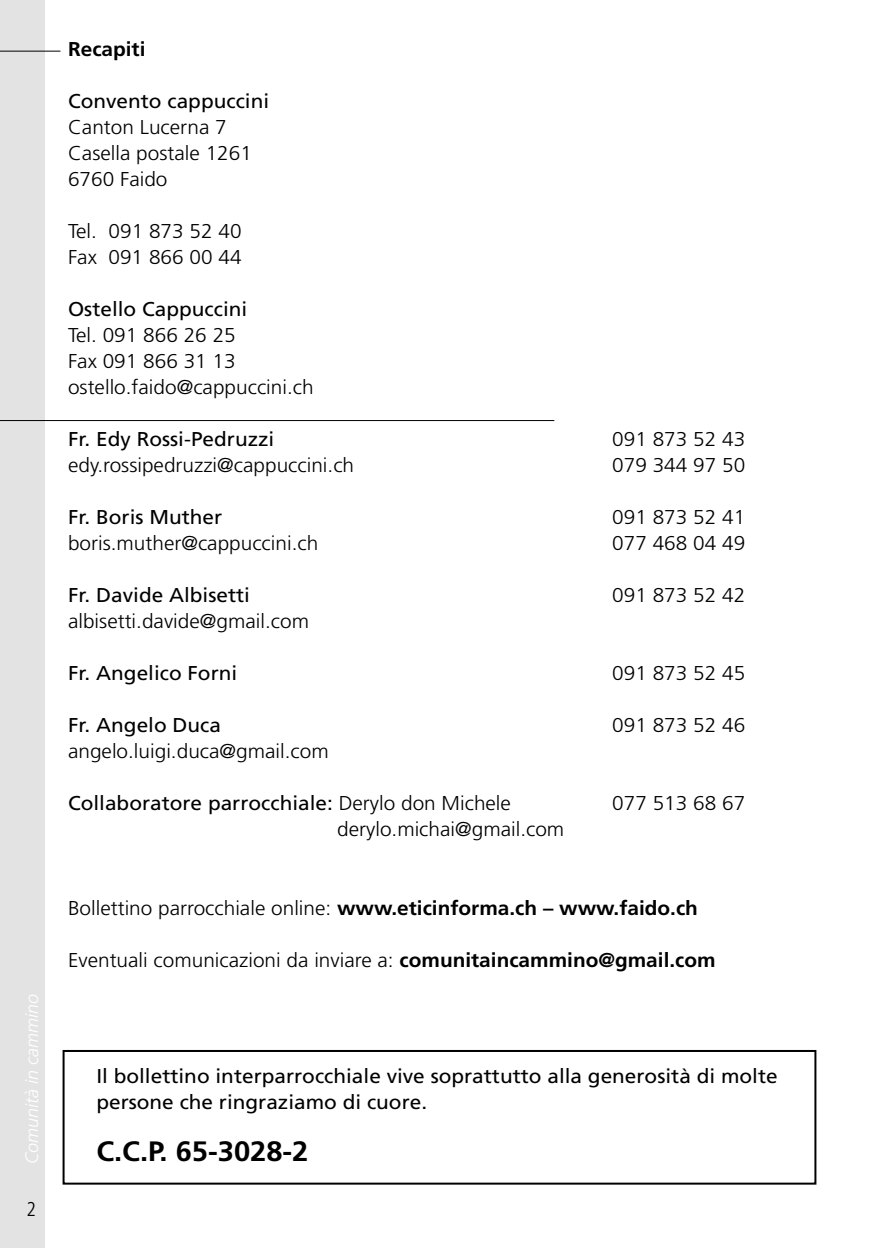
<style>
.page{position:relative;width:879px;height:1248px;background:#fff}
.page>*{position:absolute;margin:0;border:0;box-sizing:border-box;transform-origin:0 0}
.t1{font:700 28px "Frutiger";color:#000;scale:1.04 1}
.t2{font:300 20px/26px "Frutiger";color:#000;scale:1.04 1}
.t3{font:20px/26px "Frutiger";color:#000;scale:1.04 1}
.t4{font:700 20px "Frutiger CE";color:#000;scale:1.04 1}
.t5{font:700 20px "Frutiger";color:#000;scale:1.04 1}
.t6{font:300 condensed 20px "Frutiger";color:#000}
.t7{font:italic 300 18px "Frutiger CE";color:#fff}
.s1{font-weight:300}
.s2{font-family:"Frutiger";font-weight:300}
.s3{font-family:"Frutiger CE";font-weight:700}
</style>
<div class="page">
<div style="left:0;top:0;width:45px;height:1247px;background:#e3e3e3"></div>
<hr style="left:0;top:420px;width:554px;height:1px;background:#000">
<div style="left:63px;top:1049px;width:753px;height:135px;border:2px solid #000"></div>
<hr style="left:0;top:51px;width:60px;height:1px;background:#000">
<p class="t7" style="left:21px;top:1163px;width:172px;rotate:-90deg">Comunità in cammino</p>
<p class="t6" style="left:26px;top:1197px;width:11px">2</p>
<p class="t5" style="left:68px;top:37px;width:76px">Recapiti</p>
<p class="t3" style="left:68px;top:88px;width:195px">Convento cappuccini</p>
<p class="t2" style="left:68px;top:114px;width:178px">Canton Lucerna 7<br>Casella postale 1261<br>6760 Faido</p>
<p class="t2" style="left:68px;top:218px;width:168px">Tel. 091 873 52 40<br>Fax 091 866 00 44</p>
<p class="t3" style="left:68px;top:296px;width:174px">Ostello Cappuccini</p>
<p class="t2" style="left:68px;top:322px;width:238px">Tel. 091 866 26 25<br>Fax 091 866 31 13 ostello.faido@cappuccini.ch</p>
<p class="t3" style="left:68px;top:426px;width:200px">Fr. Edy Rossi-Pedruzzi</p>
<p class="t2" style="left:612px;top:426px;width:129px">091 873 52 43</p>
<p class="t2" style="left:68px;top:452px;width:277px">edy.rossipedruzzi@cappuccini.ch</p>
<p class="t2" style="left:612px;top:452px;width:129px">079 344 97 50</p>
<p class="t3" style="left:68px;top:504px;width:150px">Fr. Boris Muther</p>
<p class="t2" style="left:612px;top:504px;width:129px">091 873 52 41</p>
<p class="t2" style="left:68px;top:530px;width:242px">boris.muther@cappuccini.ch</p>
<p class="t2" style="left:612px;top:530px;width:129px">077 468 04 49</p>
<p class="t3" style="left:68px;top:582px;width:176px">Fr. Davide Albisetti</p>
<p class="t2" style="left:612px;top:582px;width:129px">091 873 52 42</p>
<p class="t2" style="left:68px;top:608px;width:233px">albisetti.davide@gmail.com</p>
<p class="t3" style="left:68px;top:660px;width:164px">Fr. Angelico Forni</p>
<p class="t2" style="left:612px;top:660px;width:129px">091 873 52 45</p>
<p class="t3" style="left:68px;top:712px;width:149px">Fr. Angelo Duca</p>
<p class="t2" style="left:612px;top:712px;width:129px">091 873 52 46</p>
<p class="t2" style="left:68px;top:738px;width:252px">angelo.luigi.duca@gmail.com</p>
<p class="t3" style="left:68px;top:790px;width:427px">Collaboratore parrocchiale: <span class="s1">Derylo don Michele</span></p>
<p class="t2" style="left:612px;top:790px;width:129px">077 513 68 67</p>
<p class="t2" style="left:337px;top:816px;width:220px">derylo.michai@gmail.com</p>
<p class="t4" style="left:68px;top:895px;width:607px"><span class="s2">Bollettino parrocchiale online:</span> www.eticinforma.ch – www.faido.ch</p>
<p class="t2" style="left:68px;top:946px;width:624px">Eventuali comunicazioni da inviare a: <span class="s3">comunitaincammino@gmail.com</span></p>
<p class="t3" style="left:96px;top:1062px;width:656px">Il bollettino interparrocchiale vive soprattutto alla generosità di molte persone che ringraziamo di cuore.</p>
<h1 class="t1" style="left:96px;top:1134px;width:205px">C.C.P. 65-3028-2</h1>
</div>
